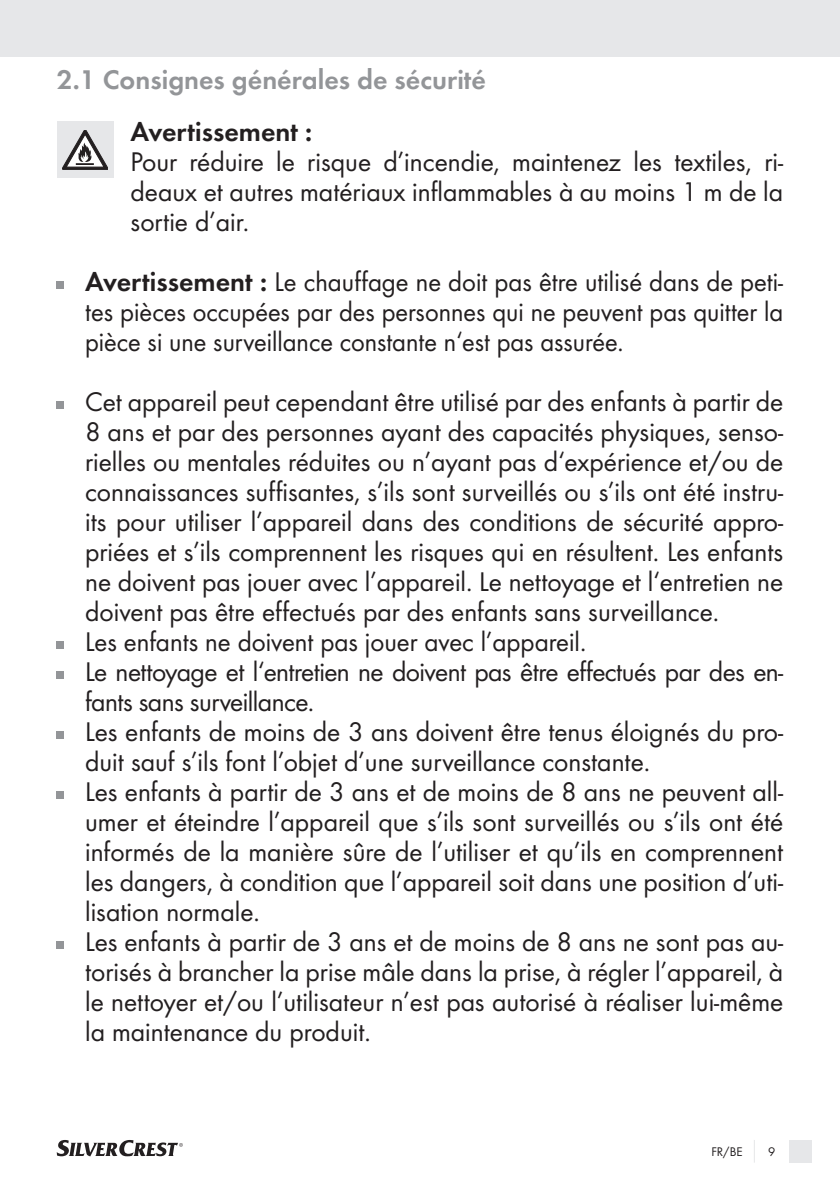
<style>
.page{position:relative;width:840px;height:1191px;background:#fff}
.page>*{position:absolute;margin:0;border:0;box-sizing:border-box;transform-origin:0 0}
.t1{font:28px/30px "Futura Pro";color:#231f20;text-align:justify}
.t2{font:600 28px "Futura Pro";color:#939598}
.t3{font:600 28px "Futura Pro";color:#231f20}
.t4{font:13px "Futura Pro";color:#231f20}
.s1{font-weight:600}
</style>
<div class="page">
<div style="left:0;top:0;width:839px;height:57px;background:#e6e7e9"></div>
<svg style="left:57px;top:1140px;width:126px;height:16px"></svg>
<div style="left:788px;top:1140px;width:23px;height:22px;background:#e6e7e9"></div>
<div style="left:57px;top:122px;width:56px;height:56px;background:#e6e7e9"></div>
<svg style="left:62px;top:130px;width:46px;height:40px"></svg>
<div style="left:57px;top:281px;width:7px;height:7px;background:#939598"></div>
<div style="left:57px;top:401px;width:7px;height:7px;background:#939598"></div>
<div style="left:57px;top:641px;width:7px;height:7px;background:#939598"></div>
<div style="left:57px;top:671px;width:7px;height:7px;background:#939598"></div>
<div style="left:57px;top:731px;width:7px;height:7px;background:#939598"></div>
<div style="left:57px;top:791px;width:7px;height:7px;background:#939598"></div>
<div style="left:57px;top:941px;width:7px;height:7px;background:#939598"></div>
<p class="t2" style="left:57px;top:59px;width:430px">2.1 Consignes générales de sécurité</p>
<p class="t3" style="left:130px;top:111px;width:183px">Avertissement :</p>
<p class="t1" style="left:130px;top:146px;width:653px">Pour réduire le risque d’incendie, maintenez les textiles, ri&shy;deaux et autres matériaux inflammables à au moins 1 m de la sortie d’air.</p>
<p class="t1" style="left:85px;top:266px;width:699px"><span class="s1">Avertissement :</span> Le chauffage ne doit pas être utilisé dans de peti&shy;tes pièces occupées par des personnes qui ne peuvent pas quitter la pièce si une surveillance constante n‘est pas assurée.</p>
<p class="t1" style="left:85px;top:386px;width:699px;text-align:left">Cet appareil peut cependant être utilisé par des enfants à partir de 8 ans et par des personnes ayant des capacités physiques, senso&shy;rielles ou mentales réduites ou n’ayant pas d‘expérience et/ou de connaissances suffisantes, s’ils sont surveillés ou s’ils ont été instru&shy;its pour utiliser l’appareil dans des conditions de sécurité appro&shy;priées et s’ils comprennent les risques qui en résultent. Les enfants ne doivent pas jouer avec l’appareil. Le nettoyage et l‘entretien ne doivent pas être effectués par des enfants sans surveillance.<br>Les enfants ne doivent pas jouer avec l’appareil.<br>Le nettoyage et l‘entretien ne doivent pas être effectués par des en&shy;fants sans surveillance.<br>Les enfants de moins de 3 ans doivent être tenus éloignés du pro&shy;duit sauf s’ils font l’objet d’une surveillance constante.<br>Les enfants à partir de 3 ans et de moins de 8 ans ne peuvent all&shy;umer et éteindre l’appareil que s’ils sont surveillés ou s’ils ont été informés de la manière sûre de l’utiliser et qu’ils en comprennent les dangers, à condition que l’appareil soit dans une position d’uti&shy;lisation normale.<br>Les enfants à partir de 3 ans et de moins de 8 ans ne sont pas au&shy;torisés à brancher la prise mâle dans la prise, à régler l’appareil, à le nettoyer et/ou l’utilisateur n’est pas autorisé à réaliser lui-même la maintenance du produit.</p>
<p class="t4" style="left:711px;top:1142px;width:33px">FR/BE</p>
<p class="t4" style="left:767px;top:1142px;width:9px">9</p>
</div>
